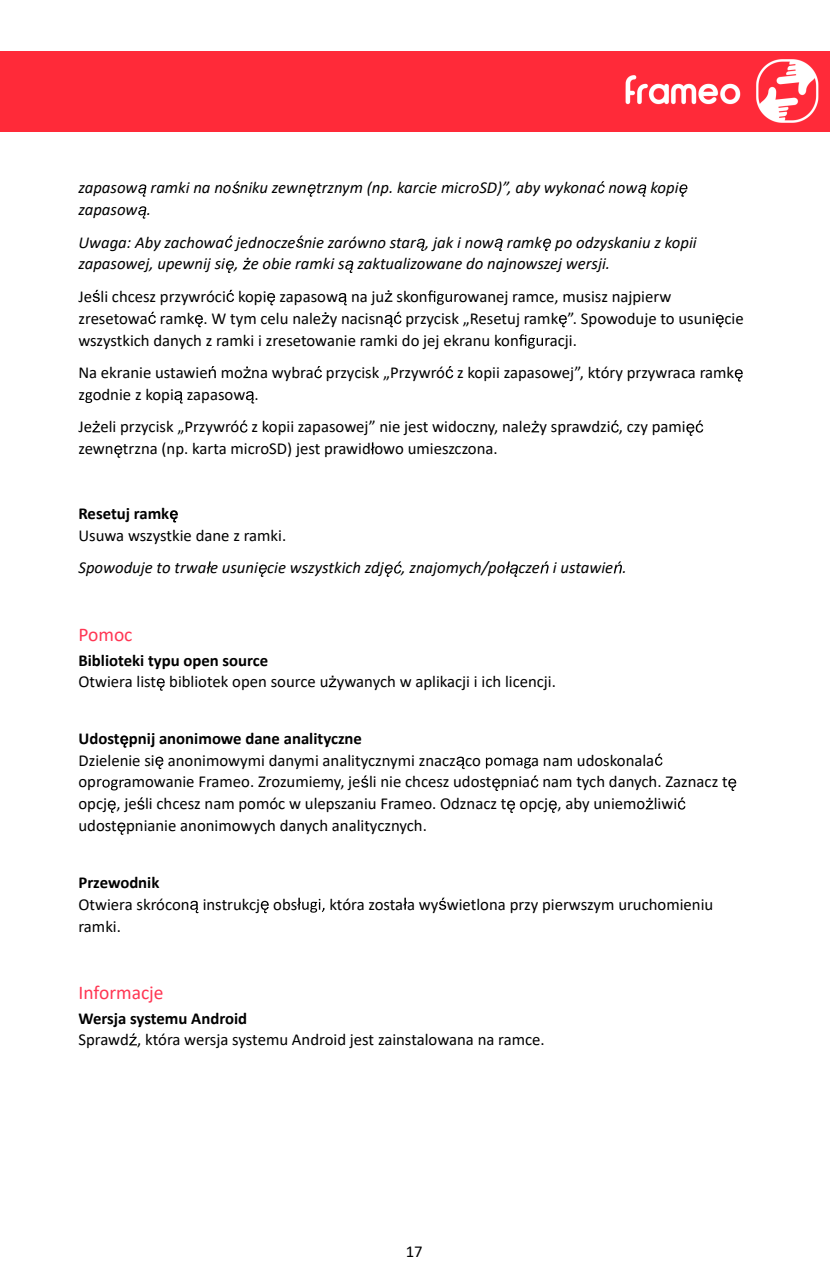
<style>
.page{position:relative;width:830px;height:1276px;background:#fff}
.page>*{position:absolute;margin:0;border:0;box-sizing:border-box;transform-origin:0 0}
.t1{font:19.57px "Calibri";color:#ff3653}
.t2{font:16.65px/21.8px "Calibri";color:#000}
.t3{font:italic 16.65px/21.8px "Calibri";color:#000}
.t4{font:700 16.65px "Calibri";color:#000}
</style>
<div class="page">
<svg style="left:138px;top:184px;width:8px;height:13px"></svg>
<svg style="left:232px;top:181px;width:8px;height:12px"></svg>
<svg style="left:307px;top:184px;width:8px;height:13px"></svg>
<svg style="left:597px;top:181px;width:7px;height:12px"></svg>
<svg style="left:638px;top:184px;width:8px;height:13px"></svg>
<svg style="left:679px;top:184px;width:8px;height:13px"></svg>
<svg style="left:138px;top:206px;width:8px;height:13px"></svg>
<svg style="left:225px;top:235px;width:7px;height:13px"></svg>
<svg style="left:296px;top:235px;width:7px;height:13px"></svg>
<svg style="left:416px;top:239px;width:8px;height:12px"></svg>
<svg style="left:494px;top:239px;width:8px;height:12px"></svg>
<svg style="left:543px;top:239px;width:7px;height:12px"></svg>
<svg style="left:226px;top:261px;width:8px;height:12px"></svg>
<svg style="left:242px;top:258px;width:9px;height:11px"></svg>
<svg style="left:345px;top:261px;width:8px;height:12px"></svg>
<svg style="left:93px;top:290px;width:7px;height:12px"></svg>
<svg style="left:226px;top:290px;width:8px;height:12px"></svg>
<svg style="left:267px;top:293px;width:8px;height:12px"></svg>
<svg style="left:338px;top:293px;width:8px;height:12px"></svg>
<svg style="left:384px;top:290px;width:8px;height:12px"></svg>
<svg style="left:428px;top:290px;width:30px;height:15px"></svg>
<svg style="left:148px;top:312px;width:8px;height:12px"></svg>
<svg style="left:195px;top:315px;width:8px;height:12px"></svg>
<svg style="left:321px;top:312px;width:8px;height:12px"></svg>
<svg style="left:384px;top:312px;width:17px;height:15px"></svg>
<svg style="left:558px;top:315px;width:8px;height:12px"></svg>
<svg style="left:715px;top:315px;width:8px;height:12px"></svg>
<svg style="left:519px;top:334px;width:30px;height:15px"></svg>
<svg style="left:209px;top:366px;width:7px;height:12px"></svg>
<svg style="left:243px;top:366px;width:8px;height:12px"></svg>
<svg style="left:314px;top:366px;width:8px;height:12px"></svg>
<svg style="left:445px;top:366px;width:8px;height:12px"></svg>
<svg style="left:734px;top:369px;width:8px;height:12px"></svg>
<svg style="left:85px;top:392px;width:7px;height:11px"></svg>
<svg style="left:174px;top:391px;width:9px;height:12px"></svg>
<svg style="left:246px;top:391px;width:8px;height:12px"></svg>
<svg style="left:92px;top:421px;width:8px;height:11px"></svg>
<svg style="left:240px;top:420px;width:7px;height:12px"></svg>
<svg style="left:531px;top:421px;width:8px;height:11px"></svg>
<svg style="left:611px;top:420px;width:7px;height:12px"></svg>
<svg style="left:686px;top:420px;width:17px;height:16px"></svg>
<svg style="left:114px;top:445px;width:8px;height:13px"></svg>
<svg style="left:370px;top:442px;width:4px;height:12px"></svg>
<svg style="left:170px;top:510px;width:8px;height:12px"></svg>
<svg style="left:206px;top:561px;width:5px;height:12px"></svg>
<svg style="left:259px;top:564px;width:8px;height:13px"></svg>
<svg style="left:384px;top:561px;width:17px;height:16px"></svg>
<svg style="left:505px;top:561px;width:12px;height:16px"></svg>
<svg style="left:540px;top:561px;width:8px;height:12px"></svg>
<svg style="left:613px;top:561px;width:8px;height:12px"></svg>
<svg style="left:157px;top:678px;width:8px;height:13px"></svg>
<svg style="left:328px;top:675px;width:8px;height:12px"></svg>
<svg style="left:120px;top:735px;width:8px;height:13px"></svg>
<svg style="left:155px;top:756px;width:8px;height:13px"></svg>
<svg style="left:456px;top:756px;width:8px;height:13px"></svg>
<svg style="left:485px;top:757px;width:45px;height:11px"></svg>
<svg style="left:655px;top:753px;width:7px;height:13px"></svg>
<svg style="left:102px;top:779px;width:22px;height:11px"></svg>
<svg style="left:361px;top:775px;width:7px;height:12px"></svg>
<svg style="left:492px;top:778px;width:8px;height:13px"></svg>
<svg style="left:530px;top:775px;width:8px;height:12px"></svg>
<svg style="left:728px;top:778px;width:8px;height:13px"></svg>
<svg style="left:108px;top:800px;width:8px;height:13px"></svg>
<svg style="left:137px;top:797px;width:7px;height:12px"></svg>
<svg style="left:507px;top:800px;width:8px;height:13px"></svg>
<svg style="left:548px;top:800px;width:8px;height:13px"></svg>
<svg style="left:645px;top:798px;width:8px;height:11px"></svg>
<svg style="left:677px;top:797px;width:8px;height:12px"></svg>
<svg style="left:117px;top:822px;width:8px;height:13px"></svg>
<svg style="left:190px;top:901px;width:8px;height:12px"></svg>
<svg style="left:261px;top:901px;width:7px;height:12px"></svg>
<svg style="left:297px;top:897px;width:27px;height:15px"></svg>
<svg style="left:403px;top:897px;width:4px;height:12px"></svg>
<svg style="left:439px;top:897px;width:7px;height:13px"></svg>
<svg style="left:129px;top:1033px;width:8px;height:12px"></svg>
<div style="left:0;top:52px;width:828px;height:79px;background:#ff2a39"></div>
<p class="t3" style="left:78px;top:176px;width:601px">zapasow ramki na no niku zewn trznym (np. karcie microSD)”, aby wykona now kopi zapasow .</p>
<p class="t3" style="left:78px;top:230px;width:619px">Uwaga: Aby zachowa jednocze nie zarówno star , jak i now ramk po odzyskaniu z kopii zapasowej, upewnij si , e obie ramki s zaktualizowane do najnowszej wersji.</p>
<p class="t2" style="left:78px;top:285px;width:350px">Je li chcesz przywróci kopi zapasow na ju skon</p>
<p class="t2" style="left:458px;top:285px;width:214px">owanej ramce, musisz najpierw</p>
<p class="t2" style="left:78px;top:307px;width:307px">zresetowa ramk . W tym celu nale y nacisn</p>
<p class="t2" style="left:78px;top:307px;width:666px;text-indent:327px">przycisk „Resetuj ramk ”. Spowoduje to usuni cie wszystkich danych z ramki i zresetowanie ramki do jej ekranu kon</p>
<p class="t2" style="left:78px;top:323px;width:657px;line-height:32.4px;text-indent:471px">acji.<br>Na ekranie ustawie mo na wybra przycisk „Przywró z kopii zapasowej”, który przywraca ramk</p>
<p class="t2" style="left:78px;top:378px;width:608px;line-height:32.4px">z odnie z kopi zapasow .<br>Je eli przycisk „Przywró z kopii zapasowej” nie jest widoczny, nale y sprawdzi , czy pami</p>
<p class="t2" style="left:78px;top:437px;width:420px">zewn trzna (np. karta microSD) jest prawid owo umieszczona.</p>
<p class="t4" style="left:78px;top:502px;width:92px">Resetuj ramk</p>
<p class="t2" style="left:78px;top:524px;width:209px">Usuwa wszystkie dane z ramki.</p>
<p class="t3" style="left:78px;top:556px;width:549px">Spowoduje to trwa e usuni cie wszystkich zdj , znajomych/po cze i ustawie .</p>
<p class="t1" style="left:78px;top:621px;width:56px">Pomoc</p>
<p class="t4" style="left:78px;top:648px;width:191px">Biblioteki typu open source</p>
<p class="t2" style="left:78px;top:670px;width:479px">Otwiera list bibliotek open source u ywanych w aplikacji i ich licencji.</p>
<p class="t4" style="left:78px;top:727px;width:285px">Udost pnij anonimowe dane analityczne</p>
<p class="t2" style="left:78px;top:748px;width:404px">Dzielenie si anonimowymi danymi analitycznymi znacz co</p>
<p class="t2" style="left:531px;top:748px;width:124px">a nam udoskonala</p>
<p class="t2" style="left:78px;top:770px;width:25px">opr</p>
<p class="t2" style="left:78px;top:770px;width:650px;text-indent:45px">amowanie Frameo. Zrozumiemy, je li nie chcesz udost pnia nam tych danych. Zaznacz t opcj , je li chcesz nam pomóc w ulepszaniu Frameo. Odznacz t opcj , aby uniemo liwi<br>udost pnianie anonimowych danych analitycznych.</p>
<p class="t4" style="left:78px;top:871px;width:82px">Przewodnik</p>
<p class="t2" style="left:78px;top:893px;width:220px">Otwiera skrócon instrukcj obs</p>
<p class="t2" style="left:329px;top:893px;width:385px">która zosta a wy wietlona przy pierwszym uruchomieniu</p>
<p class="t2" style="left:78px;top:914px;width:44px">ramki.</p>
<p class="t1" style="left:78px;top:979px;width:87px">Informacje</p>
<p class="t4" style="left:78px;top:1007px;width:170px">Wersja systemu Android</p>
<p class="t2" style="left:78px;top:1028px;width:467px">Sprawd , która wersja systemu Android jest zainstalowana na ramce.</p>
<p class="t2" style="left:405px;top:1240px;width:18px">17</p>
</div>
